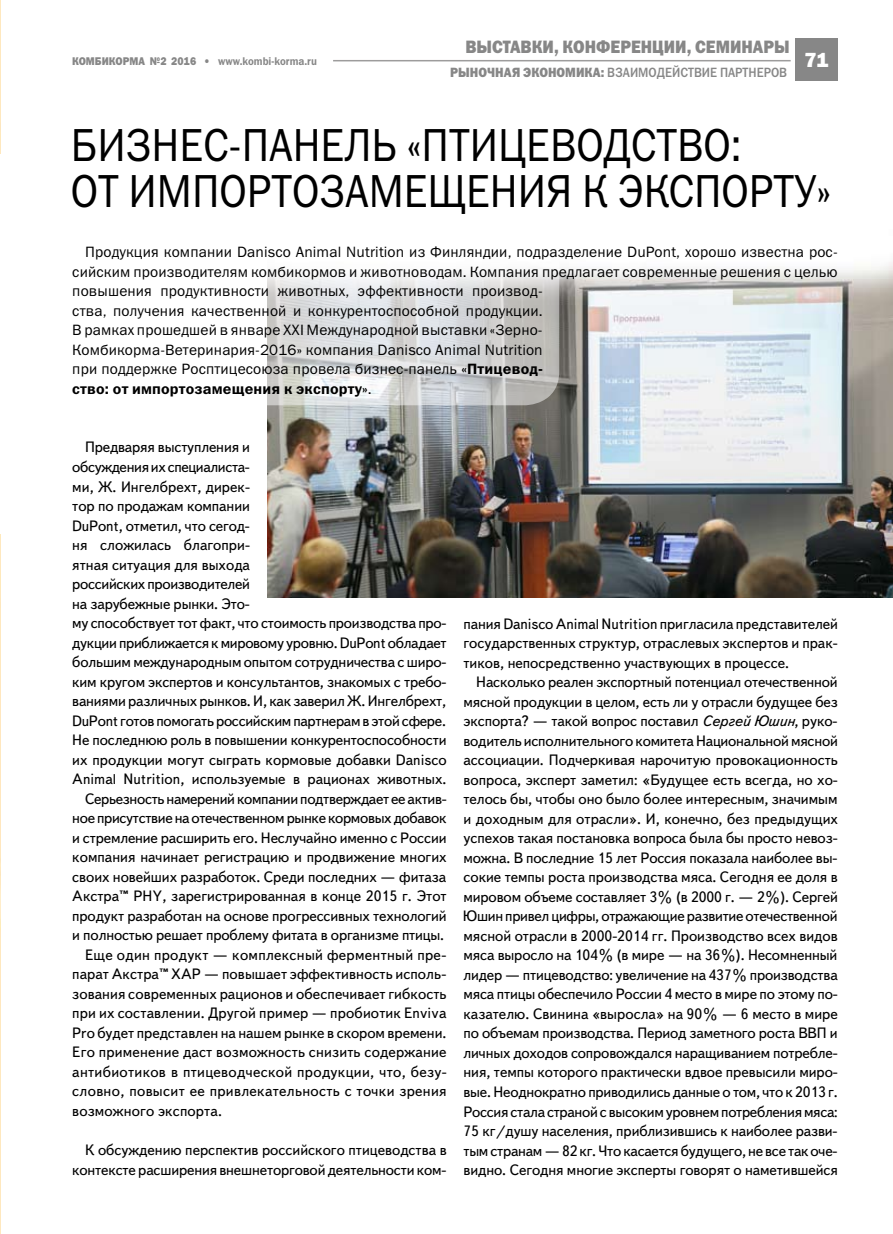
<style>
.page{position:relative;width:893px;height:1234px;background:#fff}
.page>*{position:absolute;margin:0;border:0;box-sizing:border-box;transform-origin:0 0}
.t1{font:46.5px/46.5px "Franklin Gothic Book C";color:#000;scale:.9 1}
.t2{font:800 21px "Franklin Gothic";color:#fff}
.t3{font:18px "Franklin Gothic Heavy C";color:#878787;scale:.9 1}
.t4{font:15px/19.5px "Text Book C";letter-spacing:-.005em;color:#000;text-align:justify}
.t5{font:15px/19.5px "Franklin Gothic Book C";letter-spacing:.01em;color:#000}
.t6{font:15px "Text Book C";letter-spacing:.02em;color:#000}
.t7{font:15px "Text Book C";letter-spacing:.015em;color:#000}
.t8{font:15px "Franklin Gothic Demi C";letter-spacing:.01em;color:#000}
.t9{font:15px "Text Book C";letter-spacing:-.025em;color:#000}
.t10{font:13.5px "Franklin Gothic Medium C";color:#878787;scale:.9 1}
.t11{font:11.25px "Franklin Gothic Demi C";color:#878787;scale:.9 1}
.s1{font-family:"Franklin Gothic Heavy C"}
.s2{font-family:"Franklin Gothic Demi C"}
.s3{font-family:"Franklin Gothic Book C"}
.s4{font-style:italic}
</style>
<div class="page">
<img style="left:0;top:0;width:1px;height:1233px">
<div style="left:795px;top:39px;width:43px;height:42px;background:#878787"></div>
<hr style="left:333px;top:60px;width:458px;height:1px;background:#9d9c9c">
<img style="left:268px;top:262px;width:625px;height:335px">
<svg style="left:41px;top:225px;width:518px;height:180px"></svg>
<div style="left:0;top:154px;width:54px;height:379px;background:#fff"></div>
<p class="t3" style="left:465px;top:37px;width:121px">выставки, кон</p>
<p class="t3" style="left:596px;top:37px;width:148px">ференции, семинары</p>
<p class="t11" style="left:72px;top:54px;width:274px"><span class="s1">КОМБИКОРМА №2 2016 •</span> www.kombi-korma.ru</p>
<h2 class="t2" style="left:804px;top:47px;width:25px">71</h2>
<p class="t10" style="left:450px;top:65px;width:376px"><span class="s1">РЫНОЧНАЯ ЭКОНОМИКА:</span> ВЗАИМОДЕЙСТВИЕ ПАРТНЕРОВ</p>
<h1 class="t1" style="left:71px;top:121px;width:846px">БИЗНЕС-ПАНЕЛЬ «ПТИЦЕВОДСТВО:<br>ОТ ИМПОРТОЗАМЕЩЕНИЯ К ЭКСПОРТУ»</h1>
<p class="t5" style="left:72px;top:242px;width:767px;text-indent:13px">Продукция компании Danisco Animal Nutrition из Финляндии, подразделение DuPont, хорошо известна рос&shy;сийским производителям комбикормов и животноводам. Компания предлагает современные решения с целью повышения продуктивности животных, эффективности производ-<br>ства, получения качественной и конкурентоспособной продукции.<br>В рамках прошедшей в январе XXI Международной выставки «Зерно-<br>Комбикорма-Ветеринария-2016» компания Danisco Animal Nutrition<br>при поддержке Росптицесоюза провела бизнес-панель <span class="s2">«Птицевод-</span></p>
<p class="t8" style="left:72px;top:380px;width:301px">ство: от импортозамещения к экспорту»<span class="s3">.</span></p>
<p class="t4" style="left:85px;top:438px;width:166px">Предваряя выступления и</p>
<p class="t9" style="left:72px;top:459px;width:179px">обсуждения их специалиста-</p>
<p class="t4" style="left:72px;top:477px;width:179px">ми, Ж. Ингелбрехт, дирек-</p>
<p class="t4" style="left:72px;top:496px;width:179px">тор по продажам компании</p>
<p class="t4" style="left:72px;top:516px;width:179px">DuPont, отметил, что сегод-</p>
<p class="t4" style="left:72px;top:535px;width:179px">ня сложилась благопри-</p>
<p class="t4" style="left:72px;top:555px;width:179px">ятная ситуация для выхода</p>
<p class="t4" style="left:72px;top:574px;width:179px">российских производителей</p>
<p class="t4" style="left:72px;top:594px;width:179px">на зарубежные рынки. Это-</p>
<p class="t4" style="left:72px;top:613px;width:376px">му способствует тот факт, что стоимость производства про-</p>
<p class="t4" style="left:72px;top:633px;width:376px">дукции приближается к мировому уровню. DuPont обладает</p>
<p class="t4" style="left:72px;top:652px;width:376px">большим международным опытом сотрудничества с широ-</p>
<p class="t4" style="left:72px;top:672px;width:376px">ким кругом экспертов и консультантов, знакомых с требо-</p>
<p class="t4" style="left:72px;top:691px;width:376px">ваниями различных рынков. И, как заверил Ж. Ингелбрехт,</p>
<p class="t4" style="left:72px;top:711px;width:375px">DuPont готов помогать российским партнерам в этой сфере.</p>
<p class="t4" style="left:72px;top:730px;width:376px">Не последнюю роль в повышении конкурентоспособности</p>
<p class="t4" style="left:72px;top:750px;width:376px">их продукции могут сыграть кормовые добавки Danisco</p>
<p class="t4" style="left:72px;top:769px;width:376px">Animal Nutrition, используемые в рационах животных.</p>
<p class="t4" style="left:85px;top:789px;width:363px">Серьезность намерений компании подтверждает ее актив-</p>
<p class="t4" style="left:72px;top:808px;width:376px">ное присутствие на отечественном рынке кормовых добавок</p>
<p class="t4" style="left:72px;top:828px;width:376px">и стремление расширить его. Неслучайно именно с России</p>
<p class="t4" style="left:72px;top:847px;width:376px">компания начинает регистрацию и продвижение многих</p>
<p class="t4" style="left:72px;top:867px;width:375px">своих новейших разработок. Среди последних — фитаза</p>
<p class="t4" style="left:72px;top:886px;width:376px">Акстра™ PHY, зарегистрированная в конце 2015 г. Этот</p>
<p class="t4" style="left:72px;top:906px;width:376px">продукт разработан на основе прогрессивных технологий</p>
<p class="t4" style="left:72px;top:925px;width:374px">и полностью решает проблему фитата в организме птицы.</p>
<p class="t6" style="left:85px;top:946px;width:363px">Еще один продукт — комплексный ферментный пре-</p>
<p class="t4" style="left:72px;top:964px;width:376px">парат Акстра™ XAP — повышает эффективность исполь-</p>
<p class="t4" style="left:72px;top:984px;width:376px">зования современных рационов и обеспечивает гибкость</p>
<p class="t4" style="left:72px;top:1003px;width:376px">при их составлении. Другой пример — пробиотик Enviva</p>
<p class="t4" style="left:72px;top:1023px;width:376px">Pro будет представлен на нашем рынке в скором времени.</p>
<p class="t7" style="left:72px;top:1044px;width:376px">Его применение даст возможность снизить содержание</p>
<p class="t6" style="left:72px;top:1063px;width:376px">антибиотиков в птицеводческой продукции, что, безу-</p>
<p class="t6" style="left:72px;top:1083px;width:376px">словно, повысит ее привлекательность с точки зрения</p>
<p class="t4" style="left:72px;top:1101px;width:151px">возможного экспорта.</p>
<p class="t4" style="left:72px;top:1140px;width:376px;text-align:right">К обсуждению перспектив российского птицеводства в контексте расширения внешнеторговой деятельности ком-</p>
<p class="t4" style="left:463px;top:614px;width:376px">пания Danisco Animal Nutrition пригласила представителей государственных структур, отраслевых экспертов и прак&shy;тиков, непосредственно участвующих в процессе.</p>
<p class="t4" style="left:463px;top:672px;width:376px;text-indent:13px">Насколько реален экспортный потенциал отечественной мясной продукции в целом, есть ли у отрасли будущее без экспорта? — такой вопрос поставил <span class="s4">Сергей Юшин</span>, руко&shy;водитель исполнительного комитета Национальной мясной ассоциации. Подчеркивая нарочитую провокационность вопроса, эксперт заметил: «Будущее есть всегда, но хо&shy;телось бы, чтобы оно было более интересным, значимым и доходным для отрасли». И, конечно, без предыдущих успехов такая постановка вопроса была бы просто невоз&shy;можна. В последние 15 лет Россия показала наиболее вы&shy;сокие темпы роста производства мяса. Сегодня ее доля в мировом объеме составляет 3% (в 2000 г. — 2%). Сергей Юшин привел цифры, отражающие развитие отечественной мясной отрасли в 2000-2014 гг. Производство всех видов мяса выросло на 104% (в мире — на 36%). Несомненный лидер — птицеводство: увеличение на 437% производства мяса птицы обеспечило России 4 место в мире по этому по&shy;казателю. Свинина «выросла» на 90% — 6 место в мире по объемам производства. Период заметного роста ВВП и личных доходов сопровождался наращиванием потребле&shy;ния, темпы которого практически вдвое превысили миро&shy;вые. Неоднократно приводились данные о том, что к 2013 г.<br>Россия стала страной с высоким уровнем потребления мяса:<br>75 кг/душу населения, приблизившись к наиболее разви&shy;тым странам — 82 кг. Что касается будущего, не все так оче&shy;видно. Сегодня многие эксперты говорят о наметившейся</p>
</div>
